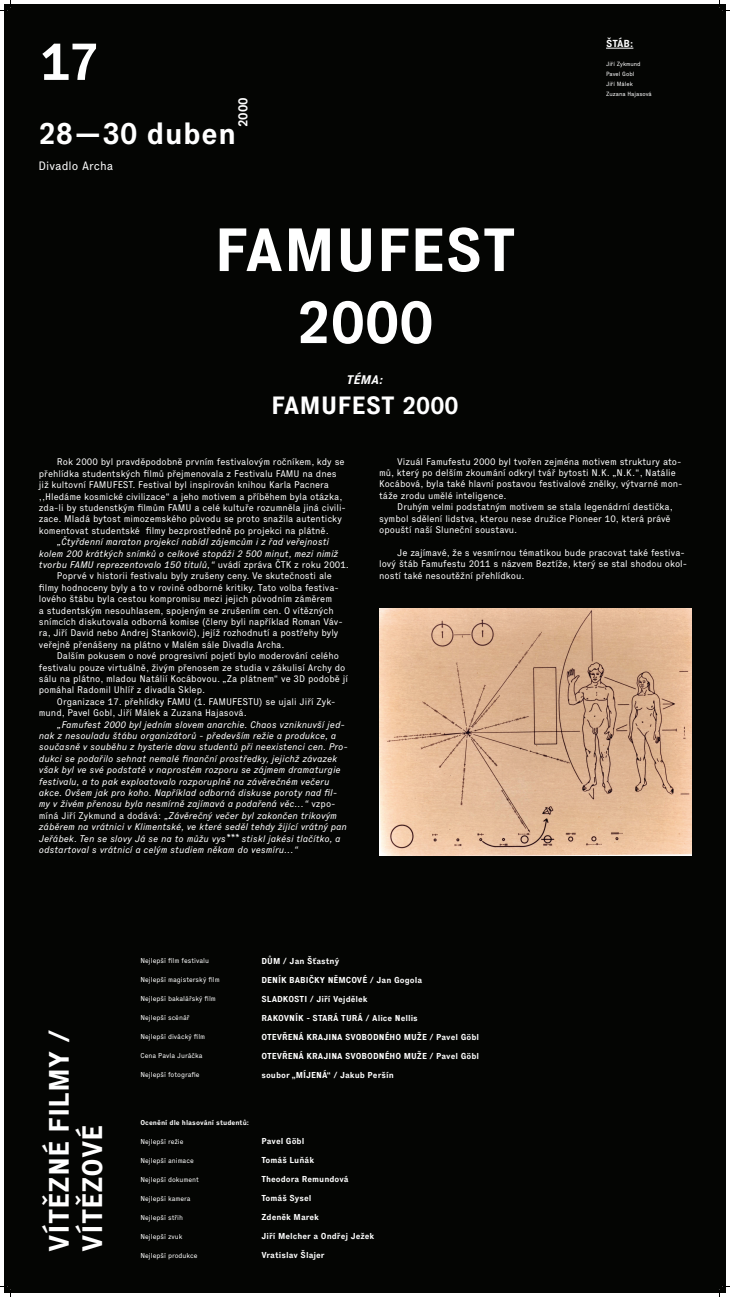
<style>
.page{position:relative;width:730px;height:1297px;background:#fff}
.page>*{position:absolute;margin:0;border:0;box-sizing:border-box;transform-origin:0 0}
.t1{font:700 60px/72px "Executive";color:#fff;text-align:center}
.t2{font:700 52.6px "Executive";color:#fff}
.t3{font:700 30.35px "Executive";color:#fff}
.t4{font:700 27.65px/33.2px "Executive 75";color:#fff}
.t5{font:700 24.6px "Executive 75";color:#fff}
.t6{font:700 13px "Executive";color:#fff}
.t7{font:12.3px "Executive 76 Bold It";color:#fff}
.t8{font:12px "Executive";color:#fff}
.t9{font:700 10px "Executive";color:#fff}
.t10{font:9.5px/11.4px "Executive";color:#fff}
.t11{font:9.5px/11.4px "Executive 56 It";color:#fff}
.t12{font:700 8.5px "Executive 75";color:#fff}
.t13{font:7px "Executive";color:#fff}
.t14{font:700 7px "Executive";color:#fff}
.t15{font:6px/10px "Executive";color:#fff}
.s1{font-family:"Executive"}
</style>
<div class="page">
<div style="left:5px;top:5px;width:720px;height:1287px;background:#040503"></div>
<img style="left:379px;top:609px;width:312px;height:246px">
<svg style="left:606px;top:48px;width:27px;height:1px"></svg>
<svg style="left:0;top:0;width:11px;height:11px"></svg>
<svg style="left:0;top:1286px;width:11px;height:11px"></svg>
<svg style="left:719px;top:0;width:11px;height:11px"></svg>
<svg style="left:719px;top:1286px;width:11px;height:11px"></svg>
<h2 class="t2" style="left:39px;top:28px;width:62px">17</h2>
<h3 class="t6" style="left:234px;top:127px;width:31px;rotate:-90deg">2000</h3>
<h3 class="t3" style="left:38px;top:114px;width:199px">28—30 duben</h3>
<p class="t8" style="left:38px;top:158px;width:76px">Divadlo Archa</p>
<h1 class="t1" style="left:214px;top:214px;width:303px">FAMUFEST<br>2000</h1>
<p class="t7" style="left:346px;top:372px;width:38px">TÉMA:</p>
<h3 class="t5" style="left:271px;top:389px;width:189px">FAMUFEST 2000</h3>
<p class="t9" style="left:606px;top:37px;width:29px">ŠTÁB:</p>
<p class="t15" style="left:606px;top:59px;width:47px">Jiří Zykmund<br>Pavel Gobl<br>Jiří Málek<br>Zuzana Hajasová</p>
<p class="t10" style="left:39px;top:456px;width:309px;text-indent:18px">Rok 2000 byl pravděpodobně prvním festivalovým ročníkem, kdy se přehlídka studentských filmů přejmenovala z Festivalu FAMU na dnes již kultovní FAMUFEST. Festival byl inspirován knihou Karla Pacnera ,,Hledáme kosmické civilizace“ a jeho motivem a příběhem byla otázka, zda-li by studenstkým filmům FAMU a celé kultuře rozumněla jiná civili&shy;zace. Mladá bytost mimozemského původu se proto snažila autenticky komentovat studentské filmy bezprostředně po projekci na plátně.</p>
<p class="t11" style="left:39px;top:536px;width:312px;text-indent:18px">„Čtyřdenní maraton projekcí nabídl zájemcům i z řad veřejnosti kolem 200 krátkých snímků o celkové stopáži 2 500 minut, mezi nimiž tvorbu FAMU reprezentovalo 150 titulů,“ <span class="s1">uvádí zpráva ČTK z roku 2001.</span></p>
<p class="t10" style="left:39px;top:570px;width:305px;text-indent:18px">Poprvé v historii festivalu byly zrušeny ceny. Ve skutečnosti ale filmy hodnoceny byly a to v rovině odborné kritiky. Tato volba festiva&shy;lového štábu byla cestou kompromisu mezi jejich původním záměrem<br>a studentským nesouhlasem, spojeným se zrušením cen. O vítězných snímcích diskutovala odborná komise (členy byli například Roman Váv&shy;ra, Jiří David nebo Andrej Stankovič), jejíž rozhodnutí a postřehy byly veřejně přenášeny na plátno v Malém sále Divadla Archa.</p>
<p class="t10" style="left:39px;top:650px;width:310px;text-indent:18px">Dalším pokusem o nové progresivní pojetí bylo moderování celého festivalu pouze virtuálně, živým přenosem ze studia v zákulisí Archy do sálu na plátno, mladou Natálií Kocábovou. „Za plátnem“ ve 3D podobě jí pomáhal Radomil Uhlíř z divadla Sklep.</p>
<p class="t10" style="left:39px;top:696px;width:298px;text-indent:18px">Organizace 17. přehlídky FAMU (1. FAMUFESTU) se ujali Jiří Zyk&shy;mund, Pavel Gobl, Jiří Málek a Zuzana Hajasová.</p>
<p class="t11" style="left:39px;top:718px;width:310px;text-indent:18px">„Famufest 2000 byl jedním slovem anarchie. Chaos vzniknuvší jed&shy;nak z nesouladu štábu organizátorů - především režie a produkce, a současně v souběhu z hysterie davu studentů při neexistenci cen. Pro&shy;dukci se podařilo sehnat nemalé finanční prostředky, jejichž závazek však byl ve své podstatě v naprostém rozporu se zájmem dramaturgie festivalu, a to pak exploatovalo rozporuplně na závěrečném večeru akce. Ovšem jak pro koho. Například odborná diskuse poroty nad fil&shy;my v živém přenosu byla nesmírně zajímavá a podařená věc...“ <span class="s1">vzpo&shy;míná Jiří Zykmund a dodává:</span> „Závěrečný večer byl zakončen trikovým záběrem na vrátnici v Klimentské, ve které seděl tehdy žijící vrátný pan Jeřábek. Ten se slovy Já se na to můžu vys*** stiskl jakési tlačítko, a odstartoval s vrátnicí a celým studiem někam do vesmíru...“</p>
<p class="t10" style="left:379px;top:455px;width:305px;text-indent:18px">Vizuál Famufestu 2000 byl tvořen zejména motivem struktury ato&shy;mů, který po delším zkoumání odkryl tvář bytosti N.K. „N.K.“, Natálie Kocábová, byla také hlavní postavou festivalové znělky, výtvarné mon&shy;táže zrodu umělé inteligence.</p>
<p class="t10" style="left:379px;top:501px;width:295px;text-indent:18px">Druhým velmi podstatným motivem se stala legenádrní destička, symbol sdělení lidstva, kterou nese družice Pioneer 10, která právě opouští naší Sluneční soustavu.</p>
<p class="t10" style="left:379px;top:547px;width:309px;text-indent:18px">Je zajímavé, že s vesmírnou tématikou bude pracovat také festiva&shy;lový štáb Famufestu 2011 s názvem Beztíže, který se stal shodou okol&shy;ností také nesoutěžní přehlídkou.</p>
<h3 class="t4" style="left:42px;top:1251px;width:223px;rotate:-90deg">VÍTĚZNÉ FILMY /<br>VÍTĚZOVÉ</h3>
<p class="t13" style="left:140px;top:956px;width:70px">Nejlepší film festivalu</p>
<p class="t13" style="left:140px;top:975px;width:81px">Nejlepší magisterský film</p>
<p class="t13" style="left:140px;top:994px;width:77px">Nejlepší bakalářský film</p>
<p class="t13" style="left:140px;top:1013px;width:51px">Nejlepší scénář</p>
<p class="t13" style="left:140px;top:1032px;width:66px">Nejlepší divácký film</p>
<p class="t13" style="left:140px;top:1051px;width:64px">Cena Pavla Juráčka</p>
<p class="t13" style="left:140px;top:1070px;width:61px">Nejlepší fotografie</p>
<p class="t12" style="left:261px;top:955px;width:79px">DŮM / Jan Šťastný</p>
<p class="t12" style="left:261px;top:974px;width:162px">DENÍK BABIČKY NĚMCOVÉ / Jan Gogola</p>
<p class="t12" style="left:261px;top:993px;width:108px">SLADKOSTI / Jiří Vejdělek</p>
<p class="t12" style="left:261px;top:1012px;width:158px">RAKOVNÍK - STARÁ TURÁ / Alice Nellis</p>
<p class="t12" style="left:261px;top:1031px;width:219px">OTEVŘENÁ KRAJINA SVOBODNÉHO MUŽE / Pavel Göbl</p>
<p class="t12" style="left:261px;top:1050px;width:219px">OTEVŘENÁ KRAJINA SVOBODNÉHO MUŽE / Pavel Göbl</p>
<p class="t12" style="left:261px;top:1069px;width:134px">soubor „MÍJENÁ“ / Jakub Peršín</p>
<p class="t14" style="left:140px;top:1117px;width:110px">Ocenění dle hlasování studentů:</p>
<p class="t13" style="left:140px;top:1137px;width:45px">Nejlepší režie</p>
<p class="t13" style="left:140px;top:1156px;width:55px">Nejlepší animace</p>
<p class="t13" style="left:140px;top:1175px;width:60px">Nejlepší dokument</p>
<p class="t13" style="left:140px;top:1194px;width:52px">Nejlepší kamera</p>
<p class="t13" style="left:140px;top:1213px;width:44px">Nejlepší střih</p>
<p class="t13" style="left:140px;top:1232px;width:44px">Nejlepší zvuk</p>
<p class="t13" style="left:140px;top:1251px;width:59px">Nejlepší produkce</p>
<p class="t12" style="left:261px;top:1135px;width:44px">Pavel Göbl</p>
<p class="t12" style="left:261px;top:1154px;width:54px">Tomáš Luňák</p>
<p class="t12" style="left:261px;top:1173px;width:89px">Theodora Remundová</p>
<p class="t12" style="left:261px;top:1192px;width:52px">Tomáš Sysel</p>
<p class="t12" style="left:261px;top:1211px;width:59px">Zdeněk Marek</p>
<p class="t12" style="left:261px;top:1230px;width:114px">Jiří Melcher a Ondřej Ježek</p>
<p class="t12" style="left:261px;top:1249px;width:65px">Vratislav Šlajer</p>
</div>
